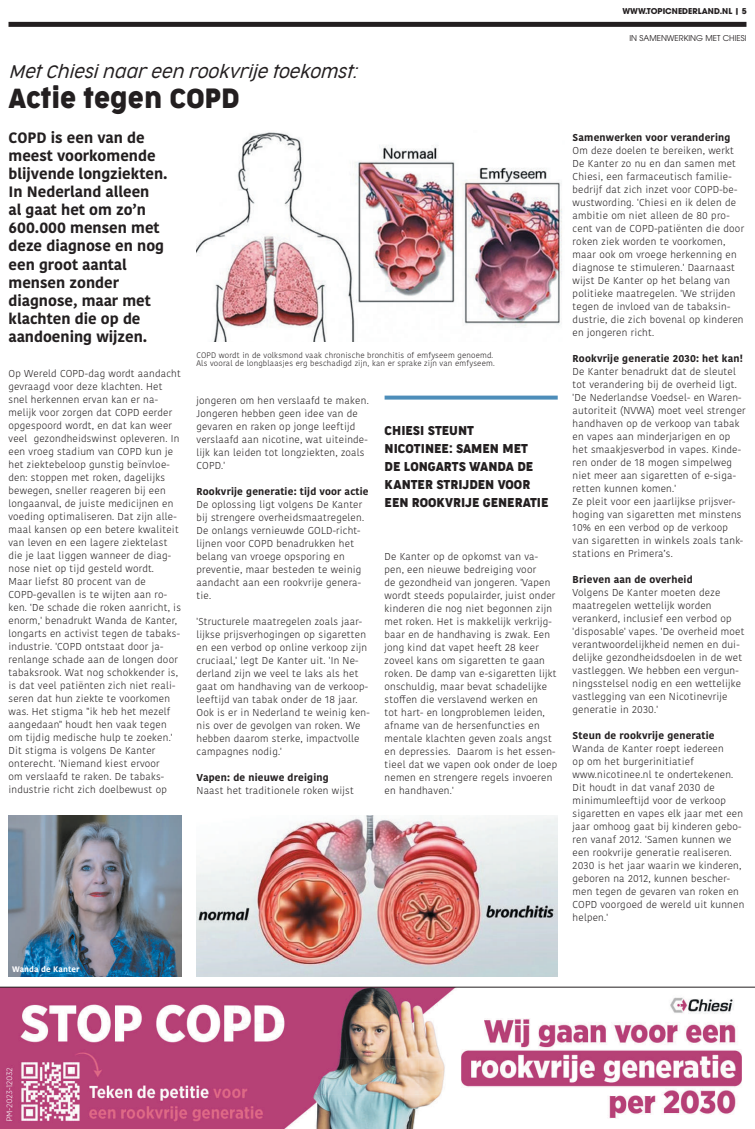
<style>
.page{position:relative;width:755px;height:1129px;background:#fff}
.page>*{position:absolute;margin:0;border:0;box-sizing:border-box;transform-origin:0 0}
.t1{font:26px "Cocogoose Narrow Trial";color:#231f20}
.t2{font:italic 300 17px "Cocogoose Narrow Trial";color:#231f20}
.t3{font:700 15px/18px "Kohinoor Bangla";color:#231f20}
.t4{font:12px/18px "Cocogoose Narrow Trial";color:#231f20}
.t5{font:300 10px/13px "Kohinoor Bangla";letter-spacing:.02em;color:#231f20}
.t6{font:700 10px "Kohinoor Bangla";letter-spacing:.02em;color:#231f20}
.t7{font:300 8px/8px "Kohinoor Bangla";letter-spacing:.02em;color:#231f20}
.t8{font:700 8px "ITC Avant Garde Std";color:#231f20}
.t9{font:8px "ITC Avant Garde Std";color:#231f20}
.t10{font:700 8px "Kohinoor Bangla";letter-spacing:.02em;color:#fff}
</style>
<div class="page">
<div style="left:9px;top:22px;width:737px;height:5px;background:#231f20"></div>
<svg style="left:384px;top:395px;width:173px;height:4px"></svg>
<img style="left:196px;top:132px;width:366px;height:209px">
<img style="left:0;top:987px;width:754px;height:141px">
<img style="left:9px;top:815px;width:172px;height:161px">
<img style="left:196px;top:815px;width:361px;height:161px">
<hr style="left:0;top:986px;width:754px;height:1px;background:#231f20">
<h2 class="t2" style="left:9px;top:61px;width:356px">MetChiesinaareenrookvrijetoekomst:</h2>
<h1 class="t1" style="left:9px;top:81px;width:232px">Actie tegen COPD</h1>
<h3 class="t3" style="left:9px;top:128px;width:160px">COPD is een van de meest voorkomende blijvende longziekten.<br>In Nederland alleen<br>al gaat het om zo’n<br>600.000 mensen met deze diagnose en nog een groot aantal mensen zonder diagnose, maar met klachten die op de aandoening wijzen.</h3>
<p class="t5" style="left:9px;top:366px;width:174px">Op Wereld COPD-dag wordt aandacht gevraagd voor deze klachten. Het snel herkennen ervan kan er na&shy;melijk voor zorgen dat COPD eerder opgespoord wordt, en dat kan weer veel gezondheidswinst opleveren. In een vroeg stadium van COPD kun je het ziektebeloop gunstig beïnvloe&shy;den: stoppen met roken, dagelijks bewegen, sneller reageren bij een longaanval, de juiste medicijnen en voeding optimaliseren. Dat zijn alle&shy;maal kansen op een betere kwaliteit van leven en een lagere ziektelast die je laat liggen wanneer de diag&shy;nose niet op tijd gesteld wordt.<br>Maar liefst 80 procent van de COPD-gevallen is te wijten aan ro&shy;ken. 'De schade die roken aanricht, is enorm,' benadrukt Wanda de Kanter, longarts en activist tegen de tabaks&shy;industrie. 'COPD ontstaat door ja&shy;renlange schade aan de longen door tabaksrook. Wat nog schokkender is, is dat veel patiënten zich niet reali&shy;seren dat hun ziekte te voorkomen was. Het stigma "ik heb het mezelf aangedaan" houdt hen vaak tegen om tijdig medische hulp te zoeken.' Dit stigma is volgens De Kanter onterecht. 'Niemand kiest ervoor<br>om verslaafd te raken. De tabaks&shy;industrie richt zich doelbewust op</p>
<p class="t7" style="left:196px;top:351px;width:299px">COPD wordt in de volksmond vaak chronische bronchitis of emfyseem genoemd.<br>Als vooral de longblaasjes erg beschadigd zijn, kan er sprake zijn van emfyseem.</p>
<p class="t5" style="left:196px;top:394px;width:173px">jongeren om hen verslaafd te maken.<br>Jongeren hebben geen idee van de gevaren en raken op jonge leeftijd verslaafd aan nicotine, wat uiteinde&shy;lijk kan leiden tot longziekten, zoals<br>COPD.'</p>
<p class="t6" style="left:196px;top:482px;width:173px">Rookvrije generatie: tijd voor actie</p>
<p class="t5" style="left:196px;top:498px;width:169px">De oplossing ligt volgens De Kanter bij strengere overheidsmaatregelen.<br>De onlangs vernieuwde GOLD-richt&shy;lijnen voor COPD benadrukken het belang van vroege opsporing en preventie, maar besteden te weinig aandacht aan een rookvrije genera&shy;tie.</p>
<p class="t5" style="left:196px;top:615px;width:174px">'Structurele maatregelen zoals jaar&shy;lijkse prijsverhogingen op sigaretten en een verbod op online verkoop zijn cruciaal,' legt De Kanter uit. 'In Ne&shy;derland zijn we veel te laks als het gaat om handhaving van de verkoop&shy;leeftijd van tabak onder de 18 jaar.<br>Ook is er in Nederland te weinig ken&shy;nis over de gevolgen van roken. We hebben daarom sterke, impactvolle campagnes nodig.'</p>
<p class="t6" style="left:196px;top:768px;width:134px">Vapen: de nieuwe dreiging</p>
<p class="t5" style="left:196px;top:784px;width:159px">Naast het traditionele roken wijst</p>
<p class="t4" style="left:384px;top:422px;width:165px">CHIESI STEUNT<br>NICOTINEE: SAMEN MET<br>DE LONGARTS WANDA DE<br>KANTER STRIJDEN VOOR<br>EEN ROOKVRIJE GENERATIE</p>
<p class="t5" style="left:384px;top:550px;width:174px">De Kanter op de opkomst van va&shy;pen, een nieuwe bedreiging voor<br>de gezondheid van jongeren. 'Vapen wordt steeds populairder, juist onder kinderen die nog niet begonnen zijn met roken. Het is makkelijk verkrijg&shy;baar en de handhaving is zwak. Een jong kind dat vapet heeft 28 keer zoveel kans om sigaretten te gaan roken. De damp van e-sigaretten lijkt onschuldig, maar bevat schadelijke stoffen die verslavend werken en<br>tot hart- en longproblemen leiden, afname van de hersenfuncties en mentale klachten geven zoals angst en depressies. Daarom is het essen&shy;tieel dat we vapen ook onder de loep nemen en strengere regels invoeren en handhaven.'</p>
<p class="t8" style="left:622px;top:6px;width:126px">WWW.TOPICNEDERLAND.NL | 5</p>
<p class="t9" style="left:629px;top:33px;width:118px">IN SAMENWERKING MET CHIESI</p>
<p class="t6" style="left:572px;top:128px;width:159px">Samenwerken voor verandering</p>
<p class="t5" style="left:572px;top:143px;width:173px">Om deze doelen te bereiken, werkt De Kanter zo nu en dan samen met Chiesi, een farmaceutisch familie&shy;bedrijf dat zich inzet voor COPD-be&shy;wustwording. 'Chiesi en ik delen de ambitie om niet alleen de 80 pro&shy;cent van de COPD-patiënten die door roken ziek worden te voorkomen, maar ook om vroege herkenning en diagnose te stimuleren.' Daarnaast wijst De Kanter op het belang van politieke maatregelen. 'We strijden tegen de invloed van de tabaksin&shy;dustrie, die zich bovenal op kinderen en jongeren richt.</p>
<p class="t6" style="left:572px;top:349px;width:172px">Rookvrije generatie 2030: het kan!</p>
<p class="t5" style="left:572px;top:364px;width:174px">De Kanter benadrukt dat de sleutel tot verandering bij de overheid ligt. 'De Nederlandse Voedsel- en Waren&shy;autoriteit (NVWA) moet veel strenger handhaven op de verkoop van tabak en vapes aan minderjarigen en op het smaakjesverbod in vapes. Kinde&shy;ren onder de 18 mogen simpelweg niet meer aan sigaretten of e-siga&shy;retten kunnen komen.'<br>Ze pleit voor een jaarlijkse prijsver&shy;hoging van sigaretten met minstens 10% en een verbod op de verkoop van sigaretten in winkels zoals tank&shy;stations en Primera’s.</p>
<p class="t6" style="left:572px;top:570px;width:121px">Brieven aan de overheid</p>
<p class="t5" style="left:572px;top:585px;width:173px">Volgens De Kanter moeten deze maatregelen wettelijk worden verankerd, inclusief een verbod op 'disposable' vapes. 'De overheid moet verantwoordelijkheid nemen en dui&shy;delijke gezondheidsdoelen in de wet vastleggen. We hebben een vergun&shy;ningsstelsel nodig en een wettelijke vastlegging van een Nicotinevrije generatie in 2030.'</p>
<p class="t6" style="left:572px;top:726px;width:143px">Steun de rookvrije generatie</p>
<p class="t5" style="left:572px;top:741px;width:173px">Wanda de Kanter roept iedereen<br>op om het burgerinitiatief www.nicotinee.nl te ondertekenen.<br>Dit houdt in dat vanaf 2030 de minimumleeftijd voor de verkoop sigaretten en vapes elk jaar met een jaar omhoog gaat bij kinderen gebo&shy;ren vanaf 2012. 'Samen kunnen we een rookvrije generatie realiseren.<br>2030 is het jaar waarin we kinderen, geboren na 2012, kunnen bescher&shy;men tegen de gevaren van roken en<br>COPD voorgoed de wereld uit kunnen helpen.'</p>
<p class="t10" style="left:12px;top:962px;width:69px">Wanda de Kanter</p>
</div>
